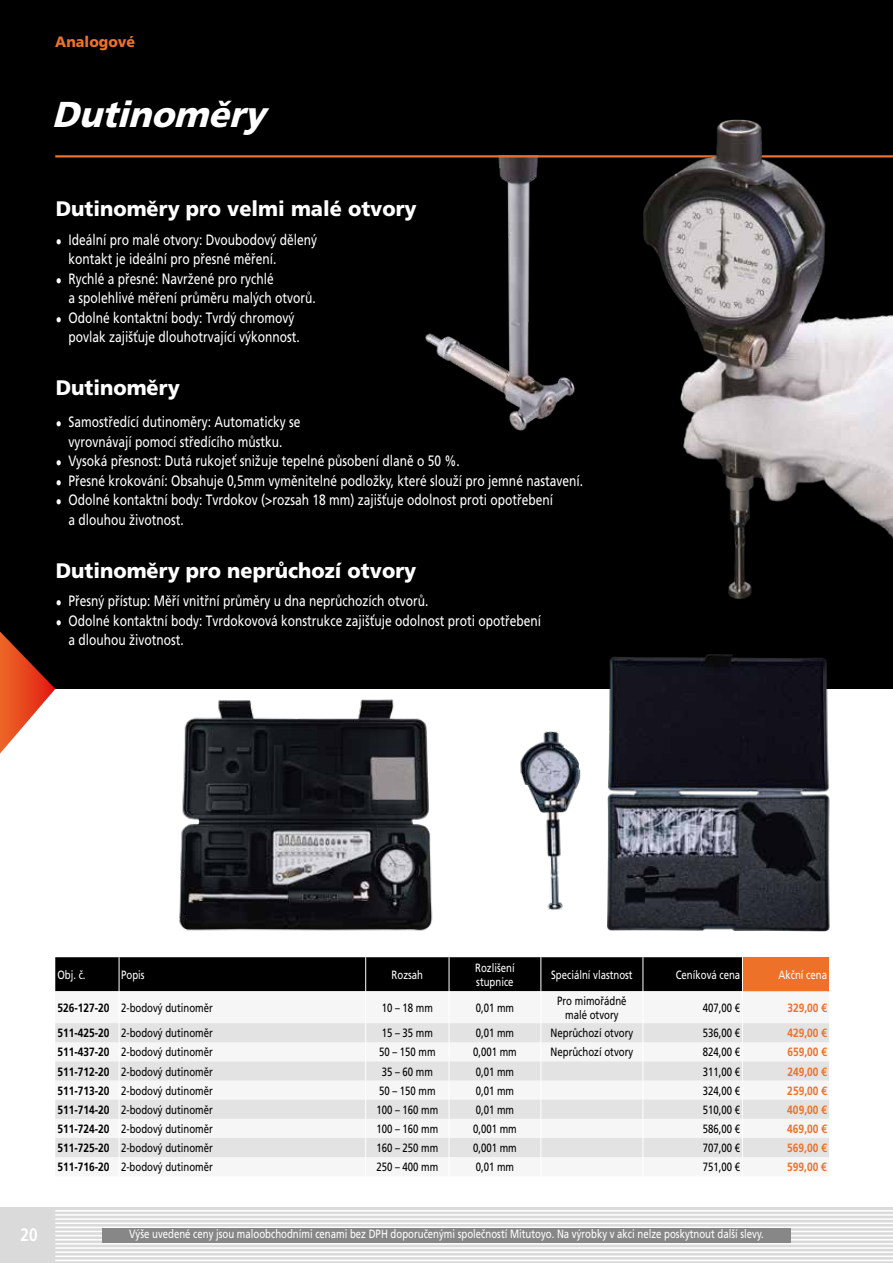
<style>
.page{position:relative;width:893px;height:1263px;background:#fff}
.page>*{position:absolute;margin:0;border:0;box-sizing:border-box;transform-origin:0 0}
.t1{font:italic 900 36px "Mitutoyo Frutiger";color:#fff}
.t2{font:900 21px "Mitutoyo Frutiger";color:#fff}
.t3{font:700 18px "Mitutoyo Frutiger";color:#fff}
.t4{font:15px/19.5px "Mitutoyo Frutiger";color:#fff}
.t5{font:900 15px "Mitutoyo Frutiger";color:#ee712a}
.t6{font:12px/14.4px "Mitutoyo Frutiger";color:#000;text-align:center}
.t7{font:12px/14.4px "Mitutoyo Frutiger";color:#fff}
.t8{font:700 12px "Mitutoyo Frutiger";color:#ee702a}
.s1{font-weight:700}
</style>
<div class="page">
<div style="left:0;top:1208px;width:55px;height:55px;background:#dadada"></div>
<div style="left:55px;top:1208px;width:838px;height:55px;background:#dadada"></div>
<hr style="left:55px;top:1210px;width:838px;height:1px;background:#fff">
<hr style="left:55px;top:1214px;width:838px;height:2px;background:#fff">
<hr style="left:55px;top:1218px;width:838px;height:2px;background:#fff">
<hr style="left:55px;top:1222px;width:838px;height:2px;background:#fff">
<hr style="left:55px;top:1226px;width:838px;height:2px;background:#fff">
<hr style="left:55px;top:1231px;width:838px;height:1px;background:#fff">
<hr style="left:55px;top:1235px;width:838px;height:1px;background:#fff">
<hr style="left:55px;top:1239px;width:838px;height:1px;background:#fff">
<hr style="left:55px;top:1243px;width:838px;height:1px;background:#fff">
<hr style="left:55px;top:1247px;width:838px;height:2px;background:#fff">
<hr style="left:55px;top:1251px;width:838px;height:2px;background:#fff">
<hr style="left:55px;top:1255px;width:838px;height:2px;background:#fff">
<hr style="left:55px;top:1260px;width:838px;height:1px;background:#fff">
<div style="left:102px;top:1228px;width:689px;height:14px;background:#878787"></div>
<div style="left:0;top:0;width:893px;height:155px;background:#000"></div>
<div style="left:0;top:129px;width:893px;height:560px;background:#000"></div>
<img style="left:384px;top:157px;width:223px;height:274px">
<hr style="left:55px;top:155px;width:838px;height:2px;background:#ee712a">
<div style="left:55px;top:957px;width:687px;height:34px;background:#000"></div>
<div style="left:742px;top:957px;width:87px;height:34px;background:#ee712a"></div>
<div style="left:55px;top:991px;width:774px;height:167px;background:#f6f6f6"></div>
<svg style="left:55px;top:1023px;width:774px;height:134px;fill:#e3e3e3"></svg>
<hr style="left:541px;top:957px;width:1px;height:34px;background:#fff">
<hr style="left:643px;top:957px;width:1px;height:34px;background:#fff">
<hr style="left:742px;top:957px;width:1px;height:34px;background:#fff">
<hr style="left:119px;top:991px;width:1px;height:32px;background:#fff">
<hr style="left:365px;top:991px;width:1px;height:32px;background:#fff">
<svg style="left:119px;top:1023px;width:1px;height:135px"></svg>
<svg style="left:365px;top:1023px;width:1px;height:135px"></svg>
<hr style="left:449px;top:991px;width:1px;height:32px;background:#fff">
<svg style="left:449px;top:1023px;width:1px;height:135px"></svg>
<hr style="left:541px;top:991px;width:1px;height:32px;background:#fff">
<hr style="left:643px;top:991px;width:1px;height:32px;background:#fff">
<hr style="left:742px;top:991px;width:1px;height:32px;background:#fff">
<svg style="left:541px;top:1023px;width:1px;height:135px"></svg>
<svg style="left:643px;top:1023px;width:1px;height:135px"></svg>
<svg style="left:742px;top:1023px;width:1px;height:135px"></svg>
<hr style="left:119px;top:957px;width:1px;height:34px;background:#fff">
<hr style="left:365px;top:957px;width:1px;height:34px;background:#fff">
<hr style="left:449px;top:957px;width:1px;height:34px;background:#fff">
<img style="left:179px;top:699px;width:254px;height:232px">
<img style="left:618px;top:119px;width:275px;height:480px">
<img style="left:520px;top:654px;width:310px;height:278px">
<svg style="left:0;top:631px;width:55px;height:122px"></svg>
<p class="t5" style="left:55px;top:32px;width:82px">Analogové</p>
<h1 class="t1" style="left:52px;top:93px;width:226px">Dutinoměry</h1>
<h2 class="t2" style="left:56px;top:196px;width:363px">Dutinoměry pro velmi malé otvory</h2>
<p class="t4" style="left:68px;top:230px;width:250px;text-indent:-13px">• Ideální pro malé otvory: Dvoubodový dělený kontakt je ideální pro přesné měření.</p>
<p class="t4" style="left:68px;top:269px;width:249px;text-indent:-13px">• Rychlé a přesné: Navržené pro rychlé<br>a spolehlivé měření průměru malých otvorů.</p>
<p class="t4" style="left:68px;top:308px;width:233px;text-indent:-13px">• Odolné kontaktní body: Tvrdý chromový povlak zajišťuje dlouhotrvající výkonnost.</p>
<h2 class="t2" style="left:56px;top:375px;width:126px">Dutinoměry</h2>
<p class="t4" style="left:56px;top:412px;width:246px;text-align:center">• Samostředící dutinoměry: Automaticky se vyrovnávají pomocí středícího můstku.</p>
<p class="t4" style="left:56px;top:451px;width:406px">• Vysoká přesnost: Dutá rukojeť snižuje tepelné působení dlaně o 50 %.</p>
<p class="t4" style="left:56px;top:471px;width:529px">• Přesné krokování: Obsahuje 0,5mm vyměnitelné podložky, které slouží pro jemné nastavení.</p>
<p class="t4" style="left:68px;top:490px;width:486px;text-indent:-13px">• Odolné kontaktní body: Tvrdokov (&gt;rozsah 18 mm) zajišťuje odolnost proti opotřebení a dlouhou životnost.</p>
<h2 class="t2" style="left:56px;top:558px;width:362px">Dutinoměry pro neprůchozí otvory</h2>
<p class="t4" style="left:56px;top:591px;width:374px">• Přesný přístup: Měří vnitřní průměry u dna neprůchozích otvorů.</p>
<p class="t4" style="left:68px;top:611px;width:474px;text-indent:-13px">• Odolné kontaktní body: Tvrdokovová konstrukce zajišťuje odolnost proti opotřebení a dlouhou životnost.</p>
<p class="t7" style="left:57px;top:967px;width:30px">Obj. č.</p>
<p class="t7" style="left:121px;top:967px;width:25px">Popis</p>
<p class="t7" style="left:392px;top:967px;width:33px">Rozsah</p>
<p class="t7" style="left:475px;top:960px;width:41px">Rozlišení stupnice</p>
<p class="t7" style="left:551px;top:967px;width:83px">Speciální vlastnost</p>
<p class="t7" style="left:676px;top:967px;width:66px">Ceníková cena</p>
<p class="t7" style="left:778px;top:967px;width:50px">Akční cena</p>
<p class="t6" style="left:57px;top:1000px;width:157px"><span class="s1">526-127-20</span> 2-bodový dutinoměr</p>
<p class="t6" style="left:382px;top:1000px;width:53px">10 – 18 mm</p>
<p class="t6" style="left:476px;top:1000px;width:40px">0,01 mm</p>
<p class="t6" style="left:557px;top:993px;width:71px">Pro mimořádně malé otvory</p>
<p class="t6" style="left:703px;top:1000px;width:39px">407,00 €</p>
<p class="t8" style="left:787px;top:1000px;width:41px">329,00 €</p>
<p class="t6" style="left:57px;top:1026px;width:157px"><span class="s1">511-425-20</span> 2-bodový dutinoměr</p>
<p class="t6" style="left:382px;top:1026px;width:53px">15 – 35 mm</p>
<p class="t6" style="left:476px;top:1026px;width:40px">0,01 mm</p>
<p class="t6" style="left:551px;top:1026px;width:84px">Neprůchozí otvory</p>
<p class="t6" style="left:703px;top:1026px;width:39px">536,00 €</p>
<p class="t8" style="left:787px;top:1026px;width:41px">429,00 €</p>
<p class="t6" style="left:57px;top:1045px;width:157px"><span class="s1">511-437-20</span> 2-bodový dutinoměr</p>
<p class="t6" style="left:379px;top:1045px;width:58px">50 – 150 mm</p>
<p class="t6" style="left:473px;top:1045px;width:45px">0,001 mm</p>
<p class="t6" style="left:551px;top:1045px;width:84px">Neprůchozí otvory</p>
<p class="t6" style="left:703px;top:1045px;width:39px">824,00 €</p>
<p class="t8" style="left:787px;top:1045px;width:41px">659,00 €</p>
<p class="t6" style="left:57px;top:1064px;width:157px"><span class="s1">511-712-20</span> 2-bodový dutinoměr</p>
<p class="t6" style="left:382px;top:1064px;width:53px">35 – 60 mm</p>
<p class="t6" style="left:476px;top:1064px;width:40px">0,01 mm</p>
<p class="t6" style="left:703px;top:1064px;width:39px">311,00 €</p>
<p class="t8" style="left:787px;top:1064px;width:41px">249,00 €</p>
<p class="t6" style="left:57px;top:1083px;width:157px"><span class="s1">511-713-20</span> 2-bodový dutinoměr</p>
<p class="t6" style="left:379px;top:1083px;width:58px">50 – 150 mm</p>
<p class="t6" style="left:476px;top:1083px;width:40px">0,01 mm</p>
<p class="t6" style="left:703px;top:1083px;width:39px">324,00 €</p>
<p class="t8" style="left:787px;top:1083px;width:41px">259,00 €</p>
<p class="t6" style="left:57px;top:1102px;width:157px"><span class="s1">511-714-20</span> 2-bodový dutinoměr</p>
<p class="t6" style="left:376px;top:1102px;width:63px">100 – 160 mm</p>
<p class="t6" style="left:476px;top:1102px;width:40px">0,01 mm</p>
<p class="t6" style="left:703px;top:1102px;width:39px">510,00 €</p>
<p class="t8" style="left:787px;top:1102px;width:41px">409,00 €</p>
<p class="t6" style="left:57px;top:1121px;width:157px"><span class="s1">511-724-20</span> 2-bodový dutinoměr</p>
<p class="t6" style="left:376px;top:1121px;width:63px">100 – 160 mm</p>
<p class="t6" style="left:473px;top:1121px;width:45px">0,001 mm</p>
<p class="t6" style="left:703px;top:1121px;width:39px">586,00 €</p>
<p class="t8" style="left:787px;top:1121px;width:41px">469,00 €</p>
<p class="t6" style="left:57px;top:1141px;width:157px"><span class="s1">511-725-20</span> 2-bodový dutinoměr</p>
<p class="t6" style="left:376px;top:1141px;width:63px">160 – 250 mm</p>
<p class="t6" style="left:473px;top:1141px;width:45px">0,001 mm</p>
<p class="t6" style="left:703px;top:1141px;width:39px">707,00 €</p>
<p class="t8" style="left:787px;top:1141px;width:41px">569,00 €</p>
<p class="t6" style="left:57px;top:1160px;width:157px"><span class="s1">511-716-20</span> 2-bodový dutinoměr</p>
<p class="t6" style="left:376px;top:1160px;width:63px">250 – 400 mm</p>
<p class="t6" style="left:476px;top:1160px;width:40px">0,01 mm</p>
<p class="t6" style="left:703px;top:1160px;width:39px">751,00 €</p>
<p class="t8" style="left:787px;top:1160px;width:41px">599,00 €</p>
<p class="t3" style="left:21px;top:1224px;width:19px">20</p>
<p class="t7" style="left:129px;top:1227px;width:636px">Výše uvedené ceny jsou maloobchodními cenami bez DPH doporučenými společností Mitutoyo. Na výrobky v akci nelze poskytnout další slevy.</p>
</div>
